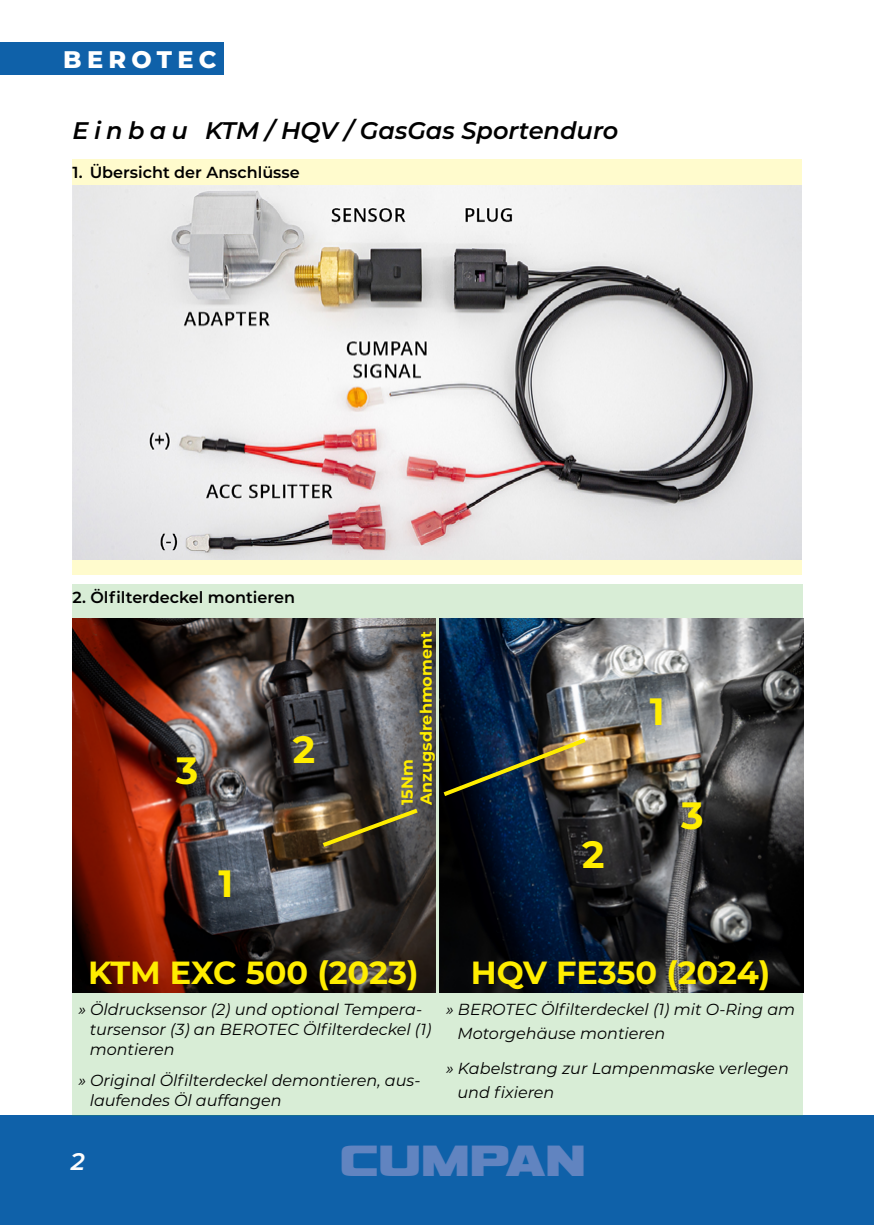
<style>
.page{position:relative;width:874px;height:1225px;background:#fff}
.page>*{position:absolute;margin:0;border:0;box-sizing:border-box;transform-origin:0 0}
.t1{font:700 46px "Vipnagorgialla Rg";color:#6184c0}
.t2{font:700 38px "Montserrat";color:#ffed00}
.t3{font:700 32px "Montserrat";letter-spacing:-.005em;color:#ffed00}
.t4{font:italic 600 24px "Montserrat";color:#000}
.t5{font:800 24px "Montserrat";letter-spacing:.22em;color:#fff}
.t6{font:italic 600 24px "Montserrat";color:#fdfdfd}
.t7{font:italic 16px/20px "Montserrat";color:#000}
.t8{font:600 16px "Montserrat";color:#000}
.t9{font:700 16px/19.2px "Montserrat";color:#ffed00}
</style>
<div class="page">
<div style="left:0;top:1115px;width:873px;height:110px;background:#0f61a9"></div>
<div style="left:0;top:43px;width:223px;height:32px;background:#0f61a9"></div>
<div style="left:72px;top:159px;width:729px;height:415px;background:#fffbcd"></div>
<div style="left:73px;top:584px;width:729px;height:531px;background:#d8edd6"></div>
<img style="left:73px;top:618px;width:362px;height:375px">
<img style="left:439px;top:618px;width:363px;height:375px">
<img style="left:72px;top:185px;width:729px;height:375px">
<svg style="left:318px;top:805px;width:104px;height:45px;background:#615535"></svg>
<img style="left:439px;top:735px;width:150px;height:64px">
<h3 class="t5" style="left:63px;top:41px;width:155px">BEROTEC</h3>
<h3 class="t4" style="left:73px;top:114px;width:547px">E i n b a u KTM / HQV / GasGas Sportenduro</h3>
<p class="t8" style="left:73px;top:161px;width:228px">1. Übersicht der Anschlüsse</p>
<p class="t8" style="left:73px;top:586px;width:224px">2. Ölfilterdeckel montieren</p>
<h2 class="t2" style="left:176px;top:743px;width:24px">3</h2>
<h2 class="t2" style="left:218px;top:856px;width:16px">1</h2>
<h2 class="t2" style="left:293px;top:722px;width:24px">2</h2>
<p class="t9" style="left:396px;top:805px;width:176px;rotate:-90deg">15Nm<br>Anzugsdrehmoment</p>
<h2 class="t2" style="left:582px;top:827px;width:24px">2</h2>
<h2 class="t2" style="left:649px;top:684px;width:16px">1</h2>
<h2 class="t2" style="left:680px;top:788px;width:24px">3</h2>
<h3 class="t3" style="left:88px;top:949px;width:331px">KTM EXC 500 (2023)</h3>
<h3 class="t3" style="left:470px;top:949px;width:301px">HQV FE350 (2024)</h3>
<p class="t7" style="left:90px;top:998px;width:343px;text-indent:-11px">» Öldrucksensor (2) und optional Tempera&shy;tursensor (3) an BEROTEC Ölfilterdeckel (1) montieren</p>
<p class="t7" style="left:90px;top:1069px;width:332px;text-indent:-11px">» Original Ölfilterdeckel demontieren, aus&shy;laufendes Öl auffangen</p>
<p class="t7" style="left:457px;top:996px;width:339px;line-height:24px;text-indent:-11px">» BEROTEC Ölfilterdeckel (1) mit O-Ring am<br>Motorgehäuse montieren</p>
<p class="t7" style="left:457px;top:1055px;width:333px;line-height:24px;text-indent:-11px">» Kabelstrang zur Lampenmaske verlegen und fixieren</p>
<h3 class="t6" style="left:71px;top:1144px;width:15px">2</h3>
<h1 class="t1" style="left:339px;top:1122px;width:247px">CUMPAN</h1>
</div>
